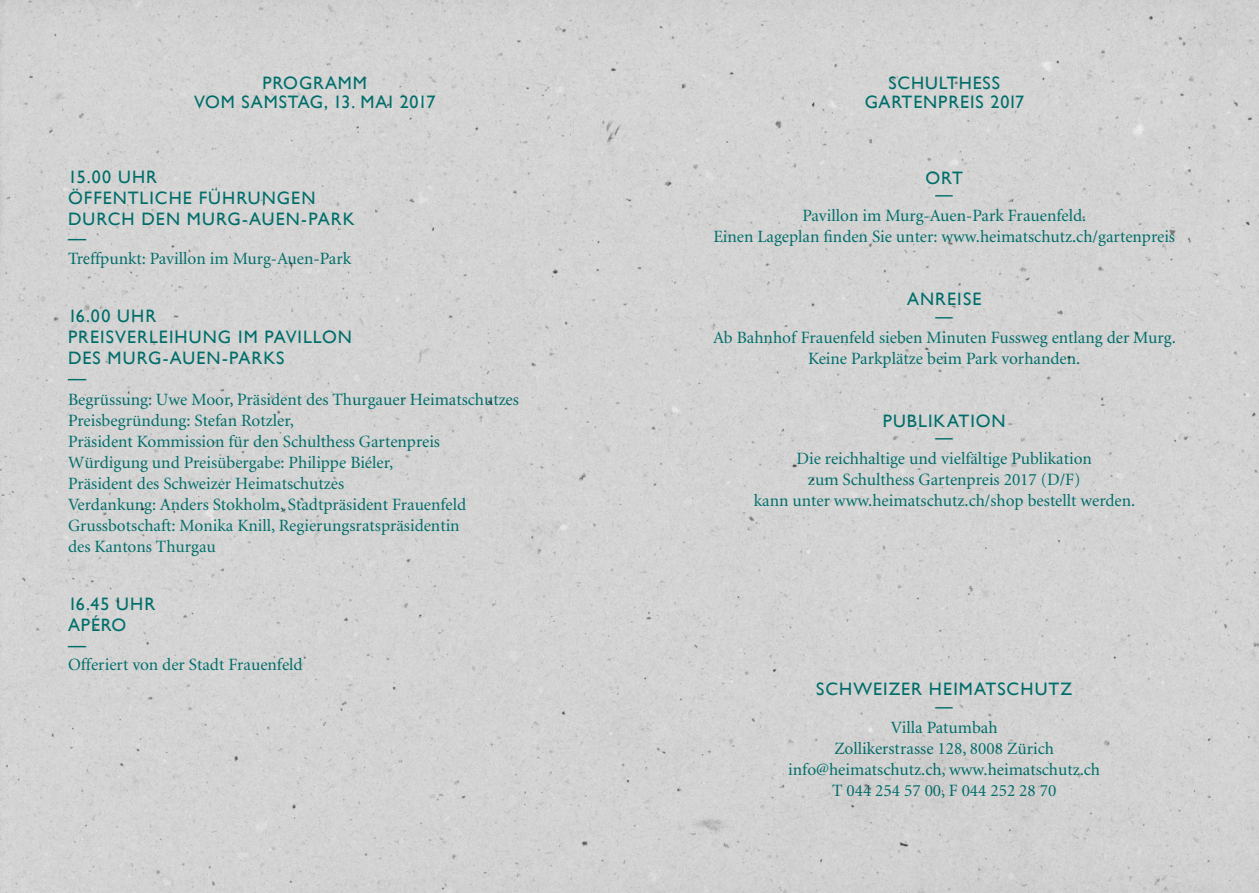
<style>
.page{position:relative;width:1259px;height:893px;background:#d3d3d3}
.page>*{position:absolute;margin:0;border:0;box-sizing:border-box;transform-origin:0 0}
.t1{font:18px/20.5px "Gill Sans";letter-spacing:.055em;color:#008581}
.t2{font:17.25px/21px "Minion";color:#008581;text-align:center}
.t3{font:17.25px "Gill Sans";color:#008581}
</style>
<div class="page">
<p class="t1" style="left:194px;top:73px;width:243px;line-height:19.5px;text-align:center">PROGRAMM<br>VOM SAMSTAG, 13. MAI 2017</p>
<p class="t1" style="left:68px;top:166px;width:288px">15.00 UHR<br>ÖFFENTLICHE FÜHRUNGEN<br>DURCH DEN MURG-AUEN-PARK —</p>
<p class="t2" style="left:68px;top:248px;width:285px">Treffpunkt: Pavillon im Murg-Auen-Park</p>
<p class="t1" style="left:68px;top:305px;width:285px">16.00 UHR<br>PREISVERLEIHUNG IM PAVILLON<br>DES MURG-AUEN-PARKS<br>—</p>
<p class="t2" style="left:68px;top:389px;width:452px;text-align:left">Begrüssung: Uwe Moor, Präsident des Thurgauer Heimatschutzes Preisbegründung: Stefan Rotzler,<br>Präsident Kommission für den Schulthess Gartenpreis Würdigung und Preisübergabe: Philippe Biéler,<br>Präsident des Schweizer Heimatschutzes<br>Verdankung: Anders Stokholm, Stadtpräsident Frauenfeld Grussbotschaft: Monika Knill, Regierungsratspräsidentin<br>des Kantons Thurgau</p>
<p class="t1" style="left:68px;top:594px;width:89px">16.45 UHR<br>APÉRO<br>—</p>
<p class="t2" style="left:68px;top:655px;width:236px">Offeriert von der Stadt Frauenfeld</p>
<p class="t1" style="left:864px;top:73px;width:161px;line-height:19.5px;text-align:center">SCHULTHESS<br>GARTENPREIS 2017</p>
<p class="t1" style="left:925px;top:167px;width:39px">ORT</p>
<p class="t3" style="left:935px;top:184px;width:19px">—</p>
<p class="t2" style="left:713px;top:206px;width:463px">Pavillon im Murg-Auen-Park Frauenfeld.<br>Einen Lageplan finden Sie unter: www.heimatschutz.ch/gartenpreis</p>
<p class="t1" style="left:907px;top:289px;width:76px">ANREISE</p>
<p class="t3" style="left:935px;top:306px;width:19px">—</p>
<p class="t2" style="left:713px;top:327px;width:464px">Ab Bahnhof Frauenfeld sieben Minuten Fussweg entlang der Murg.<br>Keine Parkplätze beim Park vorhanden.</p>
<p class="t1" style="left:882px;top:410px;width:124px">PUBLIKATION</p>
<p class="t3" style="left:935px;top:427px;width:19px">—</p>
<p class="t2" style="left:754px;top:449px;width:383px">Die reichhaltige und vielfältige Publikation<br>zum Schulthess Gartenpreis 2017 (D/F)<br>kann unter www.heimatschutz.ch/shop bestellt werden.</p>
<p class="t1" style="left:816px;top:679px;width:257px">SCHWEIZER HEIMATSCHUTZ</p>
<p class="t3" style="left:935px;top:696px;width:19px">—</p>
<p class="t2" style="left:788px;top:717px;width:313px">Villa Patumbah<br>Zollikerstrasse 128, 8008 Zürich info@heimatschutz.ch, www.heimatschutz.ch<br>T 044 254 57 00, F 044 252 28 70</p>
</div>
